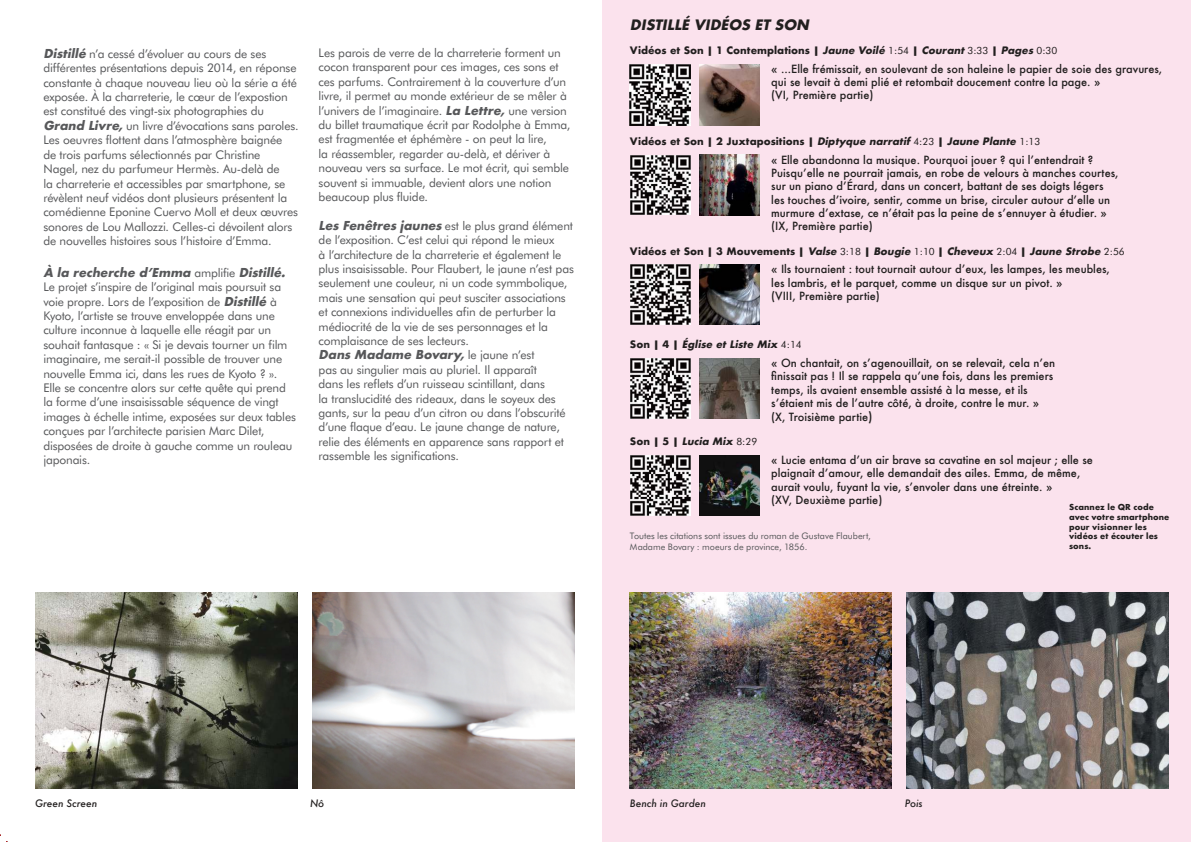
<style>
.page{position:relative;width:1191px;height:842px;background:#fff}
.page>*{position:absolute;margin:0;border:0;box-sizing:border-box;transform-origin:0 0}
.t1{font:italic 700 14px "Futura";color:#221f1f}
.t2{font:12px/14.4px "Futura BT";letter-spacing:-.015em;color:#57585a}
.t3{font:italic 700 12px "Futura";color:#57585a}
.t4{font:500 11px/13.2px "Futura";color:#221f1f}
.t5{font:700 10px "Futura";color:#221f1f}
.t6{font:italic 700 10px "Futura";color:#221f1f}
.t7{font:italic 500 10px "Futura";letter-spacing:-.005em;color:#221f1f}
.t8{font:9px/10.8px "Futura BT";color:#57585a}
.t9{font:700 8px/9.6px "Futura";letter-spacing:.015em;color:#221f1f}
.s1{font-family:"Futura";font-weight:700;font-style:italic}
.s2{font-family:"Futura BT";font-weight:400;font-style:normal}
.s3{font-style:italic}
.s4{font-family:"Futura BT";font-weight:400}
.s5{font-style:normal}
.s6{font-size:12px}
</style>
<div class="page">
<div style="left:602px;top:0;width:589px;height:842px;background:#fbe2ed"></div>
<img style="left:35px;top:592px;width:262px;height:196px">
<img style="left:630px;top:592px;width:262px;height:196px">
<img style="left:312px;top:592px;width:262px;height:196px">
<img style="left:907px;top:592px;width:262px;height:196px">
<img style="left:630px;top:65px;width:60px;height:60px">
<img style="left:699px;top:65px;width:61px;height:60px">
<img style="left:630px;top:155px;width:60px;height:60px">
<img style="left:699px;top:155px;width:61px;height:60px">
<img style="left:630px;top:265px;width:60px;height:59px">
<img style="left:699px;top:264px;width:61px;height:61px">
<img style="left:630px;top:358px;width:60px;height:60px">
<img style="left:699px;top:359px;width:61px;height:59px">
<img style="left:630px;top:455px;width:60px;height:60px">
<img style="left:699px;top:455px;width:61px;height:60px">
<p class="t2" style="left:43px;top:46px;width:257px"><span class="s1">Distillé</span> n’a cessé d’évoluer au cours de ses différentes présentations depuis 2014, en réponse constante à chaque nouveau lieu où la série a été exposée. À la charreterie, le cœur de l’expostion est constitué des vingt-six photographies du <span class="s1">Grand Livre,</span>un livre d’évocations sans paroles.<br>Les oeuvres flottent dans l’atmosphère baignée<br>de trois parfums sélectionnés par Christine<br>Nagel, nez du parfumeur Hermès. Au-delà de<br>la charreterie et accessibles par smartphone, se révèlent neuf vidéos dont plusieurs présentent la comédienne Eponine Cuervo Moll et deux œuvres sonores de Lou Mallozzi. Celles-ci dévoilent alors de nouvelles histoires sous l’histoire d’Emma.</p>
<p class="t3" style="left:43px;top:264px;width:246px">À la recherche d’Emma <span class="s2">a m p l i f i e</span> Distillé.</p>
<p class="t2" style="left:43px;top:280px;width:254px">Le projet s’inspire de l’original mais poursuit sa voie propre. Lors de l’exposition de <span class="s1">Distillé</span> à Kyoto, l’artiste se trouve enveloppée dans une culture inconnue à laquelle elle réagit par un souhait fantasque : « Si je devais tourner un film imaginaire, me serait-il possible de trouver une nouvelle Emma ici, dans les rues de Kyoto ? ».<br>Elle se concentre alors sur cette quête qui prend la forme d’une insaisissable séquence de vingt images à échelle intime, exposées sur deux tables conçues par l’architecte parisien Marc Dilet, disposées de droite à gauche comme un rouleau japonais.</p>
<p class="t2" style="left:318px;top:45px;width:253px">Les parois de verre de la charreterie forment un cocon transparent pour ces images, ces sons et ces parfums. Contrairement à la couverture d’un livre, il permet au monde extérieur de se mêler à l’univers de l’imaginaire. <span class="s1">La Lettre,</span> une version du billet traumatique écrit par Rodolphe à Emma, est fragmentée et éphémère - on peut la lire,<br>la réassembler, regarder au-delà, et dériver à nouveau vers sa surface. Le mot écrit, qui semble souvent si immuable, devient alors une notion beaucoup plus fluide.</p>
<p class="t2" style="left:318px;top:218px;width:257px"><span class="s1">Les Fenêtres jaunes</span> est le plus grand élément de l’exposition. C’est celui qui répond le mieux<br>à l’architecture de la charreterie et également le plus insaisissable. Pour Flaubert, le jaune n’est pas seulement une couleur, ni un code symmbolique, mais une sensation qui peut susciter associations et connexions individuelles afin de perturber la médiocrité de la vie de ses personnages et la complaisance de ses lecteurs.</p>
<p class="t3" style="left:318px;top:347px;width:217px">Dans Madame Bovary,<span class="s2">l e j a u n e n ’e s t</span></p>
<p class="t2" style="left:318px;top:362px;width:248px">pas au singulier mais au pluriel. Il apparaît<br>dans les reflets d’un ruisseau scintillant, dans<br>la translucidité des rideaux, dans le soyeux des gants, sur la peau d’un citron ou dans l’obscurité d’une flaque d’eau. Le jaune change de nature, relie des éléments en apparence sans rapport et rassemble les significations.</p>
<p class="t1" style="left:630px;top:16px;width:184px">DISTILLÉ VIDÉOS ET SON</p>
<p class="t5" style="left:630px;top:44px;width:429px">Vidéos et Son | 1 Contemplations | <span class="s3">Jaune Voilé</span> <span class="s4">1:54</span> | <span class="s3">Courant</span> <span class="s4">3:33</span> | <span class="s3">Pages</span> <span class="s4">0:30</span></p>
<p class="t4" style="left:771px;top:63px;width:392px">« ...Elle frémissait, en soulevant de son haleine le papier de soie des gravures, qui se levait à demi plié et retombait doucement contre la page. »<br>(VI, Première partie)</p>
<p class="t5" style="left:630px;top:135px;width:412px">Vidéos et Son | 2 Juxtapositions | <span class="s3">Diptyque narratif</span> <span class="s4">4:23</span> | <span class="s3">Jaune Plante</span> <span class="s4">1:13</span></p>
<p class="t4" style="left:771px;top:153px;width:349px">« Elle abandonna la musique. Pourquoi jouer ? qui l’entendrait ?<br>Puisqu’elle ne pourrait jamais, en robe de velours à manches courtes, sur un piano d’Érard, dans un concert, battant de ses doigts légers les touches d’ivoire, sentir, comme un brise, circuler autour d’elle un murmure d’extase, ce n’était pas la peine de s’ennuyer à étudier. » (IX, Première partie)</p>
<p class="t6" style="left:630px;top:244px;width:496px"><span class="s5">Vidéos et Son | 3 Mouvements |</span> Valse <span class="s2">3:18</span> <span class="s5">|</span> Bougie <span class="s2">1:10</span> <span class="s5">|</span> Cheveux <span class="s2">2:04</span> <span class="s5">|</span> Jaune Strobe <span class="s2">2:56</span></p>
<p class="t4" style="left:771px;top:263px;width:340px">« Ils tournaient : tout tournait autour d’eux, les lampes, les meubles, les lambris, et le parquet, comme un disque sur un pivot. »<br>(VIII, Première partie)</p>
<p class="t6" style="left:630px;top:338px;width:173px"><span class="s5">S o n | 4 |</span> Église et Liste Mix <span class="s2">4 : 1 4</span></p>
<p class="t4" style="left:771px;top:356px;width:285px">« On chantait, on s’agenouillait, on se relevait, cela n’en finissait pas ! Il se rappela qu’une fois, dans les premiers temps, ils avaient ensemble assisté à la messe, et ils s’étaient mis de l’autre côté, à droite, contre le mur. »</p>
<p class="t4" style="left:771px;top:411px;width:103px">(X, Troisième partie<span class="s6">)</span></p>
<p class="t6" style="left:630px;top:435px;width:129px"><span class="s5">Son | 5 |</span> Lucia Mix <span class="s2">8:29</span></p>
<p class="t4" style="left:771px;top:453px;width:323px">« Lucie entama d’un air brave sa cavatine en sol majeur ; elle se plaignait d’amour, elle demandait des ailes. Emma, de même, aurait voulu, fuyant la vie, s’envoler dans une étreinte. »<br>(XV, Deuxième partie)</p>
<p class="t9" style="left:1069px;top:502px;width:102px">Scannez le QR code avec votre smartphone pour visionner les vidéos et écouter les sons.</p>
<p class="t8" style="left:630px;top:530px;width:242px">Toutes les citations sont issues du roman de Gustave Flaubert,<br>Madame Bovary : moeurs de province, 1856.</p>
<p class="t7" style="left:35px;top:797px;width:64px">Green Screen</p>
<p class="t7" style="left:310px;top:797px;width:16px">Nô</p>
<p class="t7" style="left:630px;top:797px;width:78px">Bench in Garden</p>
<p class="t7" style="left:904px;top:797px;width:19px">Pois</p>
</div>
